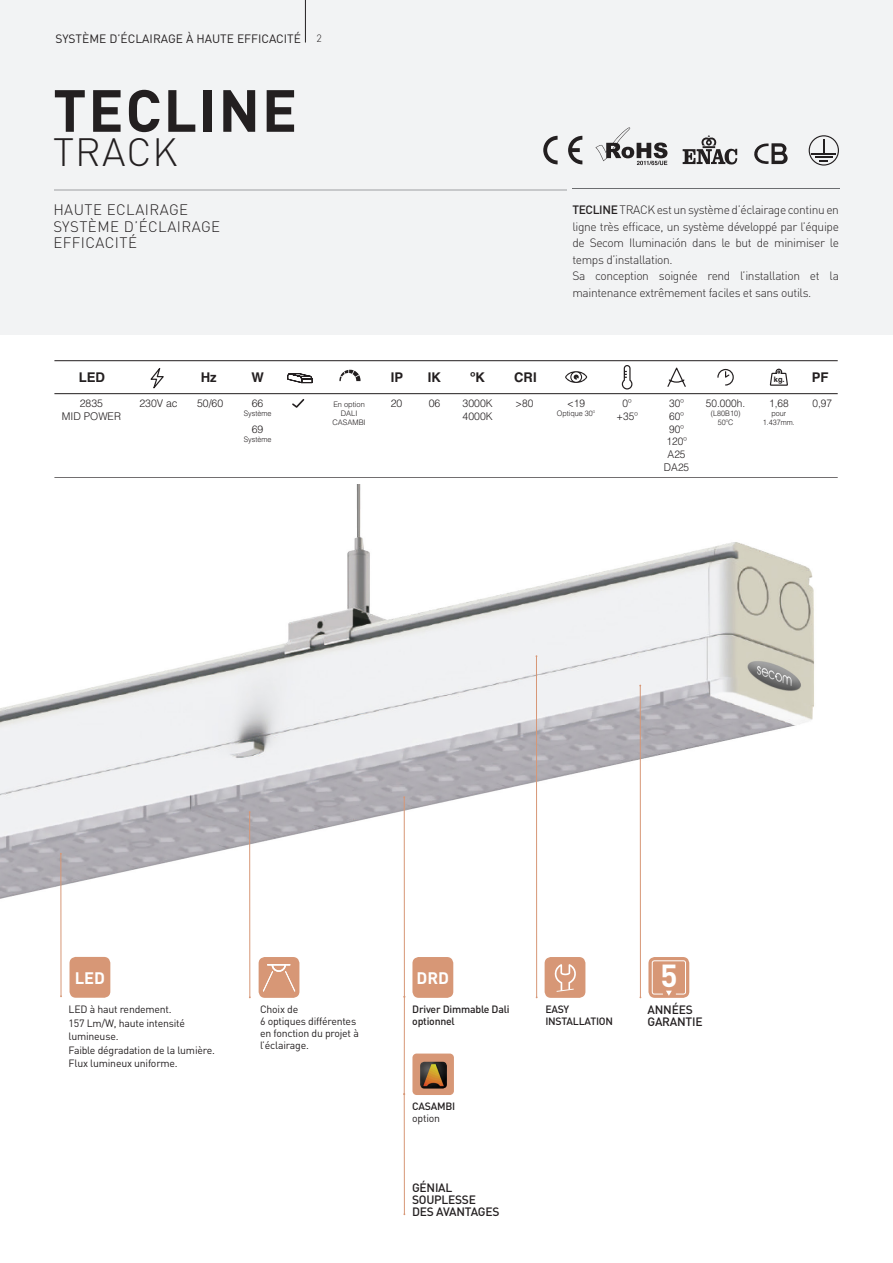
<style>
.page{position:relative;width:893px;height:1263px;background:#fff}
.page>*{position:absolute;margin:0;border:0;box-sizing:border-box;transform-origin:0 0}
.t1{font:700 58.5px "DIN Pro";letter-spacing:.03em;color:#231f20}
.t2{font:300 39px "DIN Pro";letter-spacing:.03em;color:#231f20}
.t3{font:700 31.5px "DIN Pro";color:#fff}
.t4{font:700 16.5px "DIN Pro";color:#fff}
.t5{font:300 15px "DIN Pro";letter-spacing:.03em;color:#231f20}
.t6{font:700 13.35px "Helvetica";color:#231f20}
.t7{font:300 12px/16.5px "DIN Pro";letter-spacing:-.03em;color:#231f20;text-align:justify}
.t8{font:500 12px "DIN Pro";letter-spacing:-.02em;color:#231f20}
.t9{font:12px "DIN Pro";color:#231f20}
.t10{font:300 10.65px/12.8px "Helvetica";color:#231f20;text-align:center;scale:.95 1}
.t11{font:300 10.65px/12.8px "Helvetica";color:#231f20}
.t12{font:10.5px/13.5px "DIN Pro";letter-spacing:-.02em;color:#231f20}
.t13{font:500 10.5px/12px "DIN Pro";letter-spacing:-.02em;color:#231f20}
.t14{font:10.5px "DIN Pro";letter-spacing:.08em;color:#231f20}
.t15{font:300 10.5px "DIN Pro";color:#231f20}
.t16{font:300 7.65px/9.1px "Helvetica";color:#231f20;text-align:center;scale:.95 1}
.t17{font:300 7.65px/9.1px "Helvetica";color:#231f20;text-align:center}
.t18{font:700 7.65px "Helvetica";color:#231f20}
.s1{font-weight:500}
.s2{font-size:13.35px}
</style>
<div class="page">
<div style="left:0;top:0;width:893px;height:335px;background:#f2f3f4"></div>
<hr style="left:305px;top:0;width:1px;height:43px;background:#231f20">
<svg style="left:150px;top:368px;width:14px;height:21px"></svg>
<svg style="left:565px;top:371px;width:22px;height:12px"></svg>
<svg style="left:621px;top:365px;width:12px;height:25px"></svg>
<svg style="left:667px;top:367px;width:67px;height:20px"></svg>
<svg style="left:287px;top:373px;width:26px;height:11px"></svg>
<hr style="left:54px;top:393px;width:784px;height:1px;background:#231f20">
<hr style="left:54px;top:361px;width:784px;height:1px;background:#231f20">
<svg style="left:769px;top:360px;width:20px;height:35px"></svg>
<svg style="left:292px;top:399px;width:13px;height:9px"></svg>
<svg style="left:339px;top:370px;width:22px;height:11px"></svg>
<hr style="left:54px;top:189px;width:513px;height:1px;background:#c7c8ca">
<hr style="left:573px;top:188px;width:267px;height:1px;background:#6c6d70">
<svg style="left:543px;top:136px;width:15px;height:28px"></svg>
<svg style="left:568px;top:136px;width:14px;height:28px"></svg>
<svg style="left:595px;top:127px;width:72px;height:38px"></svg>
<svg style="left:683px;top:135px;width:54px;height:30px"></svg>
<svg style="left:809px;top:135px;width:30px;height:31px"></svg>
<svg style="left:754px;top:143px;width:34px;height:22px"></svg>
<img style="left:0;top:485px;width:814px;height:449px">
<div style="left:70px;top:957px;width:40px;height:41px;background:#d79776;border-radius:6px"></div>
<svg style="left:157px;top:933px;width:28px;height:1px"></svg>
<hr style="left:61px;top:854px;width:1px;height:142px;background:#d79776">
<hr style="left:249px;top:812px;width:1px;height:185px;background:#d79776">
<div style="left:259px;top:957px;width:40px;height:41px;background:#d79776;border-radius:6px"></div>
<div style="left:412px;top:957px;width:41px;height:41px;background:#d79776;border-radius:6px"></div>
<hr style="left:404px;top:797px;width:1px;height:200px;background:#d79776">
<hr style="left:640px;top:685px;width:1px;height:312px;background:#d79776">
<div style="left:648px;top:957px;width:41px;height:41px;background:#d79776;border-radius:6px"></div>
<hr style="left:536px;top:656px;width:1px;height:341px;background:#d79776">
<div style="left:545px;top:957px;width:40px;height:41px;background:#d79776;border-radius:6px"></div>
<svg style="left:554px;top:964px;width:22px;height:28px"></svg>
<hr style="left:404px;top:1094px;width:1px;height:120px;background:#d79776">
<div style="left:412px;top:1053px;width:42px;height:42px;background:#d79776;border-radius:4px"></div>
<img style="left:420px;top:1062px;width:27px;height:26px">
<hr style="left:404px;top:997px;width:1px;height:97px;background:#d79776">
<svg style="left:263px;top:964px;width:33px;height:28px"></svg>
<div style="left:652px;top:960px;width:34px;height:34px;border:1px solid #fff;border-radius:2px"></div>
<p class="t9" style="left:56px;top:31px;width:247px">SYSTÈME D’ÉCLAIRAGE À HAUTE EFFICACITÉ</p>
<p class="t14" style="left:53px;top:31px;width:242px">SISTEMA DE ILUMINACIÓN ALTA EFICIENCIA</p>
<p class="t15" style="left:317px;top:31px;width:7px">2</p>
<p class="t1" style="left:53px;top:71px;width:246px">TECLINE</p>
<p class="t2" style="left:53px;top:126px;width:126px">TRACK</p>
<p class="t5" style="left:53px;top:200px;width:136px">HAUTE ECLAIRAGE</p>
<p class="t5" style="left:53px;top:216px;width:168px">SYSTÈME D’ÉCLAIRAGE</p>
<p class="t5" style="left:53px;top:233px;width:85px">EFFICACITÉ</p>
<p class="t7" style="left:572px;top:201px;width:268px"><span class="s1">TECLINE</span> TRACK est un système d’éclairage continu en ligne très efficace, un système développé par l’équipe de Secom Iluminación dans le but de minimiser le temps d’installation.</p>
<p class="t7" style="left:572px;top:267px;width:268px">Sa conception soignée rend l’installation et la maintenance extrêmement faciles et sans outils.</p>
<p class="t6" style="left:79px;top:366px;width:28px">LED</p>
<p class="t6" style="left:201px;top:366px;width:18px">Hz</p>
<p class="t6" style="left:471px;top:366px;width:16px">ºK</p>
<p class="t18" style="left:774px;top:373px;width:56px">kg. <span class="s2">PF</span></p>
<p class="t6" style="left:252px;top:366px;width:14px">W</p>
<p class="t6" style="left:391px;top:366px;width:14px">IP</p>
<p class="t6" style="left:428px;top:366px;width:15px">IK</p>
<p class="t6" style="left:514px;top:366px;width:24px">CRI</p>
<p class="t11" style="left:62px;top:396px;width:61px;text-align:center">2835<br>MID POWER</p>
<p class="t11" style="left:139px;top:396px;width:40px">230V ac</p>
<p class="t11" style="left:197px;top:396px;width:28px">50/60</p>
<p class="t17" style="left:333px;top:399px;width:33px">En option</p>
<p class="t11" style="left:391px;top:396px;width:13px">20</p>
<p class="t11" style="left:429px;top:396px;width:13px">06</p>
<p class="t17" style="left:332px;top:408px;width:35px">DALI<br>CASAMBI</p>
<p class="t11" style="left:252px;top:396px;width:13px">66</p>
<p class="t16" style="left:244px;top:408px;width:31px">Système</p>
<p class="t11" style="left:252px;top:422px;width:13px">69</p>
<p class="t16" style="left:244px;top:434px;width:31px">Système</p>
<p class="t16" style="left:557px;top:408px;width:42px">Optique 30º</p>
<p class="t10" style="left:616px;top:396px;width:24px">0º +35º</p>
<p class="t10" style="left:664px;top:396px;width:28px">30º<br>60º<br>90º<br>120º<br>A25<br>DA25</p>
<p class="t10" style="left:706px;top:396px;width:43px">50.000h.</p>
<p class="t11" style="left:463px;top:396px;width:32px">3000K<br>4000K</p>
<p class="t10" style="left:515px;top:396px;width:20px">&gt;80</p>
<p class="t10" style="left:567px;top:396px;width:20px">&lt;19</p>
<p class="t16" style="left:711px;top:408px;width:33px">(L80B10)<br>50ºC</p>
<p class="t10" style="left:769px;top:396px;width:22px">1,68</p>
<p class="t16" style="left:763px;top:408px;width:35px">pour<br>1.437mm.</p>
<p class="t10" style="left:812px;top:396px;width:22px">0,97</p>
<p class="t4" style="left:75px;top:966px;width:32px">LED</p>
<p class="t12" style="left:69px;top:1002px;width:105px">LED à haut rendement.</p>
<p class="t12" style="left:69px;top:1016px;width:118px">157 Lm/W, haute intensité lumineuse.</p>
<p class="t12" style="left:69px;top:1043px;width:148px">Faible dégradation de la lumière.</p>
<p class="t12" style="left:69px;top:1056px;width:111px">Flux lumineux uniforme.</p>
<p class="t12" style="left:260px;top:1002px;width:40px">Choix de</p>
<p class="t12" style="left:260px;top:1014px;width:98px">6 optiques différentes</p>
<p class="t12" style="left:260px;top:1026px;width:100px">en fonction du projet à</p>
<p class="t12" style="left:260px;top:1038px;width:50px">l’éclairage.</p>
<p class="t4" style="left:417px;top:967px;width:34px">DRD</p>
<p class="t13" style="left:412px;top:1003px;width:99px">Driver Dimmable Dali optionnel</p>
<p class="t13" style="left:412px;top:1099px;width:45px">CASAMBI</p>
<p class="t12" style="left:412px;top:1111px;width:29px">option</p>
<p class="t8" style="left:412px;top:1180px;width:42px">GÉNIAL</p>
<p class="t8" style="left:412px;top:1192px;width:66px">SOUPLESSE</p>
<p class="t8" style="left:412px;top:1204px;width:89px">DES AVANTAGES</p>
<p class="t13" style="left:545px;top:1003px;width:69px">EASY<br>INSTALLATION</p>
<p class="t3" style="left:660px;top:954px;width:19px">5</p>
<p class="t8" style="left:648px;top:1001px;width:47px">ANNÉES</p>
<p class="t8" style="left:648px;top:1013px;width:56px">GARANTIE</p>
</div>
